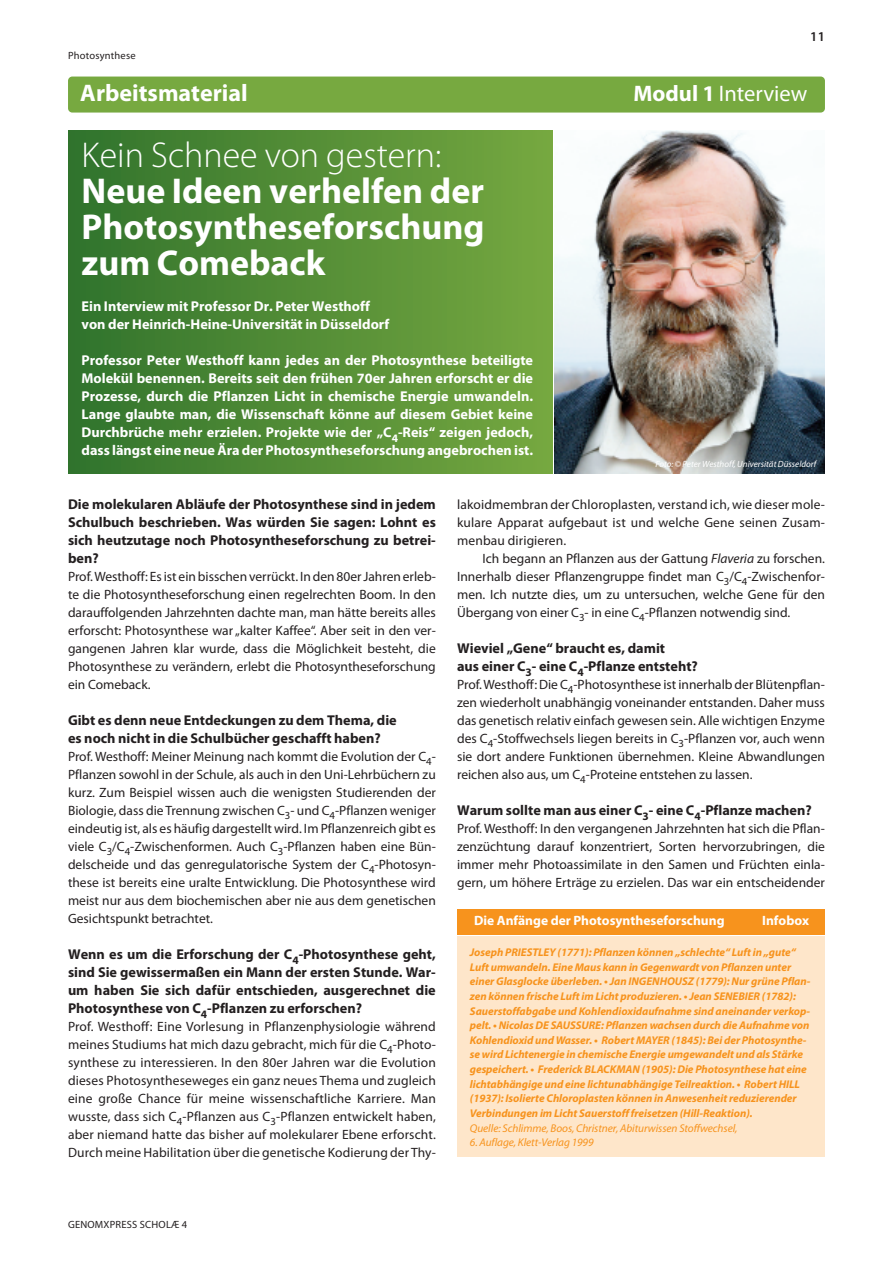
<style>
.page{position:relative;width:893px;height:1263px;background:#fff}
.page>*{position:absolute;margin:0;border:0;box-sizing:border-box;transform-origin:0 0}
.t1{font:700 36px/36px "Myriad Pro";color:#fff;text-align:justify}
.t2{font:300 36px "Myriad Pro";color:#fff}
.t3{font:700 24px "Myriad Pro";color:#fff}
.t4{font:22.5px "Myriad Pro";color:#fff}
.t5{font:700 14.25px/18px "Myriad Pro";color:#231f20;text-align:justify}
.t6{font:700 14.25px/18px "Myriad Pro";color:#fff}
.t7{font:13.5px/18px "Myriad Pro";color:#231f20;text-align:justify}
.t8{font:700 13.5px "Myriad Pro";color:#fff}
.t9{font:600 13.5px "Myriad Pro";color:#231f20}
.t10{font:italic 700 11.25px/14.7px "Myriad Pro";letter-spacing:-.005em;color:#f7931d}
.t11{font:italic 11.25px "Myriad Pro";letter-spacing:-.005em;color:#f7931d}
.t12{font:10.5px "Myriad Pro";letter-spacing:.02em;color:#231f20}
.t13{font:italic 9px "Myriad Pro";color:#fff}
.s1{font-weight:700}
.s2{font-style:italic}
</style>
<div class="page">
<div style="left:68px;top:131px;width:484px;height:342px;background:linear-gradient(to right,#31732d,#76a840)"></div>
<div style="left:68px;top:77px;width:757px;height:36px;background:#77a940;border-radius:4px"></div>
<img style="left:554px;top:131px;width:271px;height:342px">
<div style="left:457px;top:936px;width:368px;height:221px;background:#fee6ca"></div>
<div style="left:457px;top:909px;width:368px;height:26px;background:#f7931d"></div>
<p class="t9" style="left:810px;top:31px;width:16px">11</p>
<p class="t12" style="left:68px;top:51px;width:69px">Photosynthese</p>
<h2 class="t3" style="left:80px;top:83px;width:169px">Arbeitsmaterial</h2>
<h3 class="t4" style="left:633px;top:85px;width:175px"><span class="s1">Modul 1</span> Interview</h3>
<h1 class="t2" style="left:82px;top:141px;width:361px">Kein Schnee von gestern:</h1>
<h1 class="t1" style="left:82px;top:176px;width:405px">Neue Ideen verhelfen der Photosyntheseforschung zum Comeback</h1>
<p class="t6" style="left:82px;top:298px;width:309px">Ein Interview mit Professor Dr. Peter Westhoff von der Heinrich-Heine-Universität in Düsseldorf</p>
<p class="t6" style="left:82px;top:352px;width:453px;text-align:justify">Professor Peter Westhoff kann jedes an der Photosynthese beteiligte Molekül benennen. Bereits seit den frühen 70er Jahren erforscht er die Prozesse, durch die Pflanzen Licht in chemische Energie umwandeln.<br>Lange glaubte man, die Wissenschaft könne auf diesem Gebiet keine Durchbrüche mehr erzielen. Projekte wie der „C<sub>4</sub>-Reis“ zeigen jedoch, dass längst eine neue Ära der Photosyntheseforschung angebrochen ist.</p>
<p class="t13" style="left:655px;top:460px;width:162px">Foto: © Peter Westhoff, Universität Düsseldorf</p>
<p class="t5" style="left:68px;top:496px;width:369px">Die molekularen Abläufe der Photosynthese sind in jedem Schulbuch beschrieben. Was würden Sie sagen: Lohnt es sich heutzutage noch Photosyntheseforschung zu betrei&shy;ben?</p>
<p class="t7" style="left:68px;top:568px;width:369px">Prof.Westhoff: Esist einbisschen verrückt. Inden 80erJahren erleb&shy;te die Photosyntheseforschung einen regelrechten Boom. In den darauffolgenden Jahrzehnten dachte man, man hätte bereits alles erforscht: Photosynthese war „kalter Kaffee“. Aber seit in den ver&shy;gangenen Jahren klar wurde, dass die Möglichkeit besteht, die Photosynthese zu verändern, erlebt die Photosyntheseforschung ein Comeback.</p>
<p class="t5" style="left:68px;top:712px;width:330px">Gibt es denn neue Entdeckungen zu dem Thema, die es noch nicht in die Schulbücher geschafft haben?</p>
<p class="t7" style="left:68px;top:748px;width:369px">Prof. Westhoff: Meiner Meinung nach kommt die Evolution der C<sub>4</sub>- Pflanzen sowohl in der Schule, als auch in den Uni-Lehrbüchern zu kurz. Zum Beispiel wissen auch die wenigsten Studierenden der Biologie, dass die Trennung zwischen C<sub>3</sub>- und C<sub>4</sub>-Pflanzen weniger eindeutig ist, als es häufig dargestellt wird. Im Pflanzenreich gibt es viele C<sub>3</sub>/C<sub>4</sub>-Zwischenformen. Auch C<sub>3</sub>-Pflanzen haben eine Bün&shy;delscheide und das genregulatorische System der C<sub>4</sub>-Photosyn&shy;these ist bereits eine uralte Entwicklung. Die Photosynthese wird meist nur aus dem biochemischen aber nie aus dem genetischen Gesichtspunkt betrachtet.</p>
<p class="t5" style="left:68px;top:946px;width:369px">Wenn es um die Erforschung der C<sub>4</sub>-Photosynthese geht, sind Sie gewissermaßen ein Mann der ersten Stunde. War&shy;um haben Sie sich dafür entschieden, ausgerechnet die Photosynthese von C<sub>4</sub>-Pflanzen zu erforschen?</p>
<p class="t7" style="left:68px;top:1018px;width:369px">Prof. Westhoff: Eine Vorlesung in Pflanzenphysiologie während meines Studiums hat mich dazu gebracht, mich für die C<sub>4</sub>-Photo&shy;synthese zu interessieren. In den 80er Jahren war die Evolution dieses Photosyntheseweges ein ganz neues Thema und zugleich eine große Chance für meine wissenschaftliche Karriere. Man wusste, dass sich C<sub>4</sub>-Pflanzen aus C<sub>3</sub>-Pflanzen entwickelt haben, aber niemand hatte das bisher auf molekularer Ebene erforscht.<br>Durch meine Habilitation über die genetische Kodierung der Thy-</p>
<p class="t7" style="left:457px;top:496px;width:369px">lakoidmembran der Chloroplasten, verstand ich, wie dieser mole&shy;kulare Apparat aufgebaut ist und welche Gene seinen Zusam&shy;menbau dirigieren.</p>
<p class="t7" style="left:457px;top:550px;width:369px;text-indent:26px">Ich begann an Pflanzen aus der Gattung <span class="s2">Flaveria</span> zu forschen.<br>Innerhalb dieser Pflanzengruppe findet man C<sub>3</sub>/C<sub>4</sub>-Zwischenfor&shy;men. Ich nutzte dies, um zu untersuchen, welche Gene für den Übergang von einer C<sub>3</sub>- in eine C<sub>4</sub>-Pflanzen notwendig sind.</p>
<p class="t5" style="left:457px;top:640px;width:242px">Wieviel „Gene“ braucht es, damit<br>aus einer C<sub>3</sub>- eine C<sub>4</sub>-Pflanze entsteht?</p>
<p class="t7" style="left:457px;top:676px;width:369px">Prof.Westhoff:Die C<sub>4</sub>-Photosynthese istinnerhalb der Blütenpflan&shy;zen wiederholt unabhängig voneinander entstanden. Daher muss das genetisch relativ einfach gewesen sein. Alle wichtigen Enzyme des C<sub>4</sub>-Stoffwechsels liegen bereits in C<sub>3</sub>-Pflanzen vor, auch wenn sie dort andere Funktionen übernehmen. Kleine Abwandlungen reichen also aus, um C<sub>4</sub>-Proteine entstehen zu lassen.</p>
<p class="t5" style="left:457px;top:802px;width:356px">Warum sollte man aus einer C<sub>3</sub>- eine C<sub>4</sub>-Pflanze machen?</p>
<p class="t7" style="left:457px;top:820px;width:369px">Prof. Westhoff: In den vergangenen Jahrzehnten hat sich die Pflan&shy;zenzüchtung darauf konzentriert, Sorten hervorzubringen, die immer mehr Photoassimilate in den Samen und Früchten einla&shy;gern, um höhere Erträge zu erzielen. Das war ein entscheidender</p>
<p class="t8" style="left:474px;top:916px;width:252px">Die Anfänge der Photosyntheseforschung</p>
<p class="t8" style="left:762px;top:916px;width:49px">Infobox</p>
<p class="t10" style="left:470px;top:946px;width:342px">Joseph PRIESTLEY (1771): Pflanzen können „schlechte“ Luft in „gute“ Luft umwandeln. Eine Maus kann in Gegenwardt von Pflanzen unter einer Glasglocke überleben. • Jan INGENHOUSZ (1779): Nur grüne Pflan&shy;zen können frische Luft im Licht produzieren. • Jean SENEBIER (1782):<br>Sauerstoffabgabe und Kohlendioxidaufnahme sind aneinander verkop&shy;pelt. • Nicolas DE SAUSSURE: Pflanzen wachsen durch die Aufnahme von Kohlendioxid und Wasser. • Robert MAYER (1845): Bei der Photosynthe&shy;se wird Lichtenergie in chemische Energie umgewandelt und als Stärke gespeichert. • Frederick BLACKMAN (1905): Die Photosynthese hat eine lichtabhängige und eine lichtunabhängige Teilreaktion. • Robert HILL (1937): Isolierte Chloroplasten können in Anwesenheit reduzierender Verbindungen im Licht Sauerstoff freisetzen (Hill-Reaktion).</p>
<p class="t11" style="left:470px;top:1123px;width:269px">Quelle: Schlimme, Boos, Christner, Abiturwissen Stoffwechsel,</p>
<p class="t11" style="left:470px;top:1138px;width:125px">6. Auflage, Klett-Verlag 1999</p>
<p class="t12" style="left:68px;top:1221px;width:121px">GENOMXPRESS SCHOLÆ 4</p>
</div>
